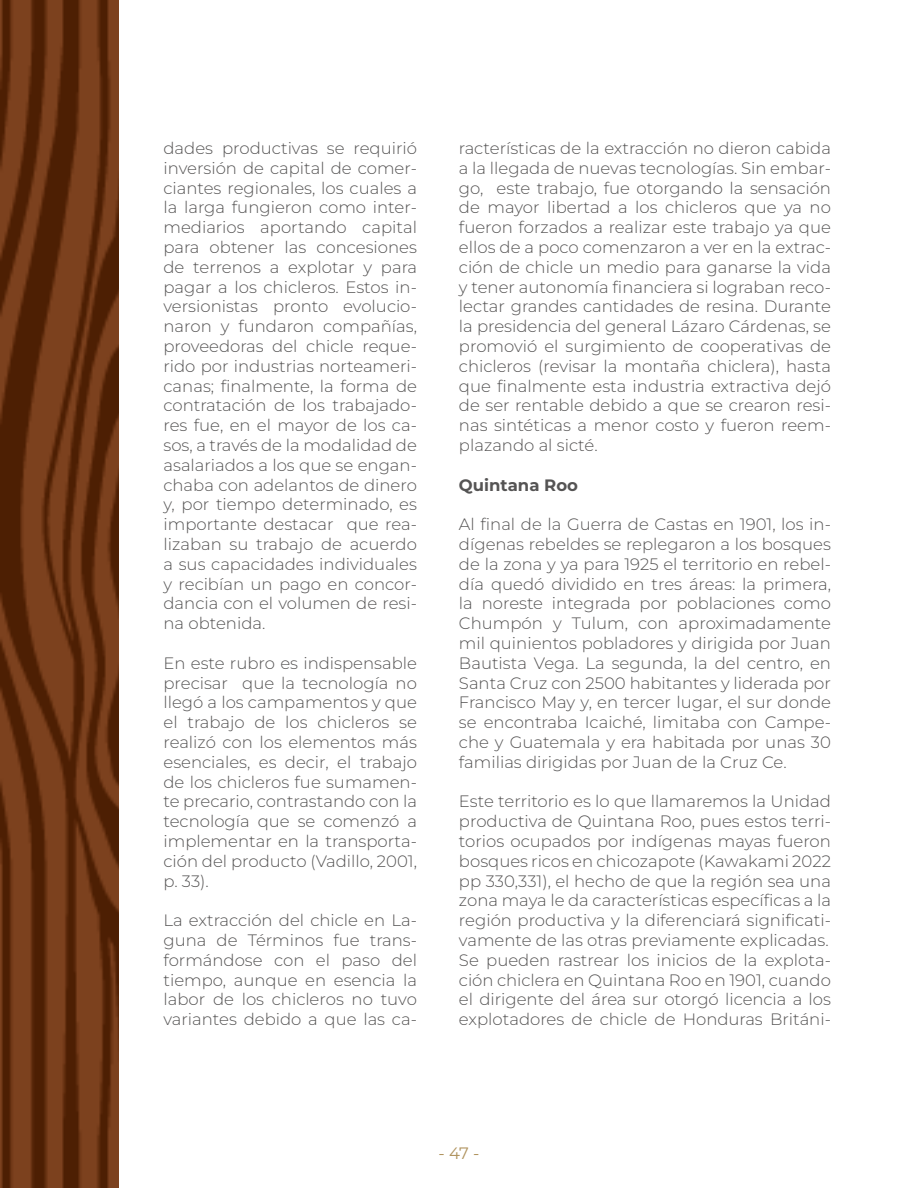
<style>
.page{position:relative;width:918px;height:1188px;background:#fff}
.page>*{position:absolute;margin:0;border:0;box-sizing:border-box;transform-origin:0 0}
.t1{font:16.5px/19.8px "Montserrat Light 2";color:#555454;text-align:justify}
.t2{font:300 16.5px/19.8px "Montserrat";color:#555454}
.t3{font:700 16.5px "Montserrat";color:#555454}
.t4{font:16.5px "Montserrat";color:#b0935e}
.s1{font-family:"Montserrat Light 2";font-weight:400}
</style>
<div class="page">
<img style="left:0;top:0;width:118px;height:1188px">
<p class="t1" style="left:164px;top:138px;width:255px">dades productivas se requirió inversión de capital de comer&shy;ciantes regionales, los cuales a la larga fungieron como inter&shy;mediarios aportando capital para obtener las concesiones de terrenos a explotar y para pagar a los chicleros. Estos in&shy;versionistas pronto evolucio&shy;naron y fundaron compañías, proveedoras del chicle reque&shy;rido por industrias norteameri-</p>
<p class="t2" style="left:164px;top:375px;width:255px">canas; finalmente, la forma de</p>
<p class="t1" style="left:164px;top:395px;width:255px">contratación de los trabajado&shy;res fue, en el mayor de los ca&shy;sos, a través de la modalidad de asalariados a los que se engan&shy;chaba con adelantos de dinero y, por tiempo determinado, es importante destacar que rea&shy;lizaban su trabajo de acuerdo a sus capacidades individuales y recibían un pago en concor&shy;dancia con el volumen de resi&shy;na obtenida.</p>
<p class="t1" style="left:164px;top:653px;width:255px">En este rubro es indispensable precisar que la tecnología no llegó a los campamentos y que el trabajo de los chicleros se realizó con los elementos más esenciales, es decir, el trabajo de los chicleros fue sumamen&shy;te precario, contrastando con la tecnología que se comenzó a implementar en la transporta&shy;ción del producto (Vadillo, 2001, p. 33).</p>
<p class="t1" style="left:164px;top:910px;width:255px">La extracción del chicle en La&shy;guna de Términos fue trans&shy;formándose con el paso del tiempo, aunque en esencia la labor de los chicleros no tuvo variantes debido a que las ca-</p>
<p class="t1" style="left:459px;top:138px;width:374px">racterísticas de la extracción no dieron cabida a la llegada de nuevas tecnologías. Sin embar&shy;go, este trabajo, fue otorgando la sensación de mayor libertad a los chicleros que ya no fueron forzados a realizar este trabajo ya que ellos de a poco comenzaron a ver en la extrac&shy;ción de chicle un medio para ganarse la vida</p>
<p class="t2" style="left:459px;top:276px;width:373px">y tener autonomía financiera si lograban reco<span class="s1">-</span></p>
<p class="t1" style="left:459px;top:296px;width:374px">lectar grandes cantidades de resina. Durante la presidencia del general Lázaro Cárdenas, se promovió el surgimiento de cooperativas de chicleros (revisar la montaña chiclera), hasta</p>
<p class="t2" style="left:459px;top:375px;width:374px">que finalmente esta industria extractiva dejó</p>
<p class="t1" style="left:459px;top:395px;width:374px">de ser rentable debido a que se crearon resi&shy;nas sintéticas a menor costo y fueron reem&shy;plazando al sicté.</p>
<p class="t3" style="left:459px;top:474px;width:120px">Quintana Roo</p>
<p class="t2" style="left:459px;top:514px;width:374px">Al final de la Guerra de Castas en 1901, los in<span class="s1">-</span></p>
<p class="t1" style="left:459px;top:534px;width:374px">dígenas rebeldes se replegaron a los bosques de la zona y ya para 1925 el territorio en rebel&shy;día quedó dividido en tres áreas: la primera, la noreste integrada por poblaciones como Chumpón y Tulum, con aproximadamente mil quinientos pobladores y dirigida por Juan Bautista Vega. La segunda, la del centro, en Santa Cruz con 2500 habitantes y liderada por Francisco May y, en tercer lugar, el sur donde se encontraba Icaiché, limitaba con Campe&shy;che y Guatemala y era habitada por unas 30 familias dirigidas por Juan de la Cruz Ce.</p>
<p class="t1" style="left:459px;top:791px;width:374px">Este territorio es lo que llamaremos la Unidad</p>
<p class="t2" style="left:459px;top:811px;width:374px">productiva de Quintana Roo, pues estos terri<span class="s1">-</span></p>
<p class="t1" style="left:459px;top:831px;width:374px">torios ocupados por indígenas mayas fueron bosques ricos en chicozapote (Kawakami 2022 pp 330,331), el hecho de que la región sea una</p>
<p class="t2" style="left:459px;top:890px;width:374px">zona maya le da características específicas a la región productiva y la diferenciará significati<span class="s1">-</span></p>
<p class="t1" style="left:459px;top:930px;width:373px">vamente de las otras previamente explicadas.<br>Se pueden rastrear los inicios de la explota-</p>
<p class="t2" style="left:459px;top:969px;width:374px">ción chiclera en Quintana Roo en 1901, cuando</p>
<p class="t1" style="left:459px;top:989px;width:374px">el dirigente del área sur otorgó licencia a los explotadores de chicle de Honduras Británi-</p>
<p class="t4" style="left:438px;top:1142px;width:43px">- 47 -</p>
</div>
